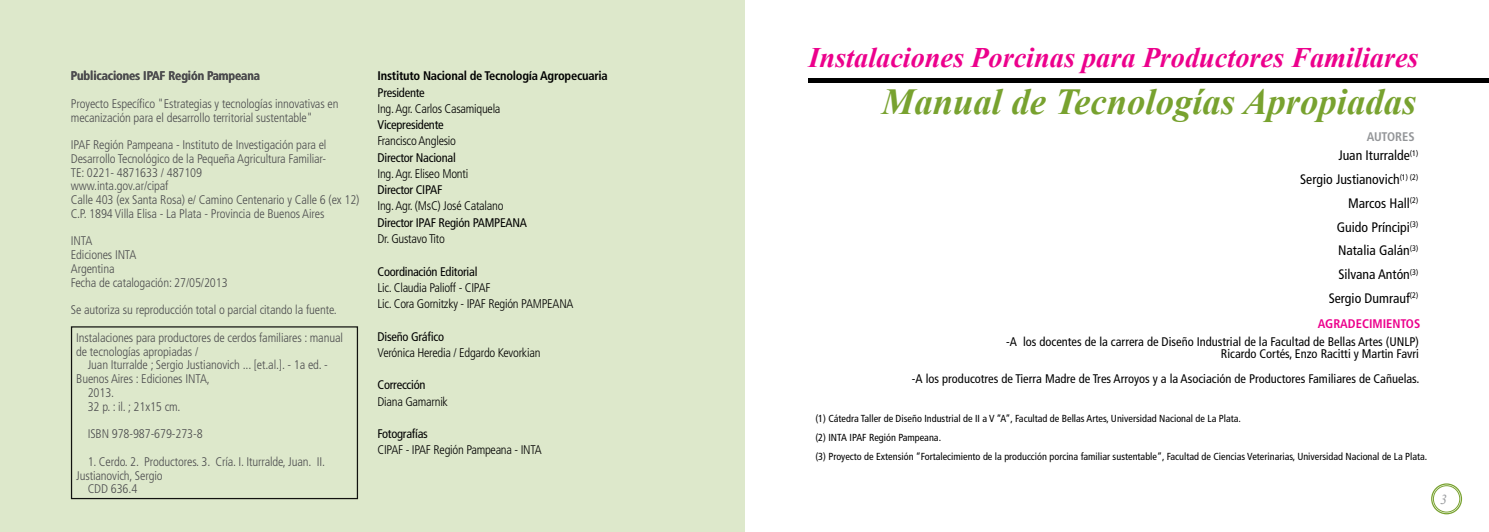
<style>
.page{position:relative;width:1489px;height:532px;background:#fff}
.page>*{position:absolute;margin:0;border:0;box-sizing:border-box;transform-origin:0 0}
.t1{font:italic 700 36.62px "Times New Roman";color:#78a22f}
.t2{font:italic 700 28.25px "Times New Roman";color:#ec008c}
.t3{font:condensed 13.75px/23.8px "Frutiger LT Std";color:#000;text-align:right}
.t4{font:italic 13.75px "Times New Roman";color:#9d9fa2}
.t5{font:300 condensed 12.5px/13.8px "Frutiger LT Std";letter-spacing:-.01em;color:#4d4d4f}
.t6{font:300 condensed 12.5px/16.2px "Frutiger LT Std";letter-spacing:-.02em;color:#000}
.t7{font:condensed 12.5px/12.5px "Frutiger LT Std";color:#000;text-align:right}
.t8{font:condensed 12.5px "Frutiger LT Std";letter-spacing:-.02em;color:#000}
.t9{font:700 condensed 12.5px "Frutiger LT Std";letter-spacing:-.02em;color:#000}
.t10{font:700 condensed 12.5px "Frutiger LT Std";letter-spacing:-.01em;color:#4d4d4f}
.t11{font:700 condensed 12.5px "Frutiger LT Std";color:#ec008c}
.t12{font:700 condensed 12.5px "Frutiger LT Std";color:#939598}
.t13{font:condensed 10.25px/19.2px "Frutiger LT Std";color:#000}
</style>
<div class="page">
<div style="left:1430px;top:483px;width:31px;height:31px;border:1px solid #78a22f;border-radius:50%"></div>
<div style="left:1432px;top:485px;width:27px;height:27px;border:1px solid #78a22f;border-radius:50%"></div>
<hr style="left:808px;top:78px;width:680px;height:4px;background:#000">
<div style="left:0;top:0;width:744px;height:531px;background:#dde8cb"></div>
<div style="left:71px;top:326px;width:287px;height:173px;border:1px solid #000"></div>
<p class="t10" style="left:71px;top:68px;width:191px">Publicaciones IPAF Región Pampeana</p>
<p class="t5" style="left:71px;top:97px;width:269px">Proyecto Específico "Estrategias y tecnologías innovativas en mecanización para el desarrollo territorial sustentable"</p>
<p class="t5" style="left:71px;top:138px;width:290px">IPAF Región Pampeana - Instituto de Investigación para el Desarrollo Tecnológico de la Pequeña Agricultura Familiar-<br>TE: 0221- 4871633 / 487109<br>www.inta.gov.ar/cipaf<br>Calle 403 (ex Santa Rosa) e/ Camino Centenario y Calle 6 (ex 12)<br>C.P. 1894 Villa Elisa - La Plata - Provincia de Buenos Aires</p>
<p class="t5" style="left:71px;top:234px;width:158px">INTA<br>Ediciones INTA<br>Argentina<br>Fecha de catalogación: 27/05/2013</p>
<p class="t5" style="left:71px;top:303px;width:267px">Se autoriza su reproducción total o parcial citando la fuente.</p>
<p class="t5" style="left:76px;top:331px;width:268px">Instalaciones para productores de cerdos familiares : manual de tecnologías apropiadas /</p>
<p class="t5" style="left:88px;top:358px;width:242px">Juan Iturralde ; Sergio Justianovich ... [et.al.]. - 1a ed. -</p>
<p class="t5" style="left:76px;top:372px;width:135px">Buenos Aires : Ediciones INTA,</p>
<p class="t5" style="left:88px;top:386px;width:28px">2013.</p>
<p class="t5" style="left:88px;top:399px;width:94px">32 p. : il. ; 21x15 cm.</p>
<p class="t5" style="left:88px;top:427px;width:116px">ISBN 978-987-679-273-8</p>
<p class="t5" style="left:88px;top:454px;width:239px">1. Cerdo. 2. Productores. 3. Cría. I. Iturralde, Juan. II.</p>
<p class="t5" style="left:76px;top:468px;width:88px">Justianovich, Sergio</p>
<p class="t5" style="left:88px;top:482px;width:51px">CDD 636.4</p>
<p class="t9" style="left:377px;top:68px;width:232px">Instituto Nacional de Tecnología Agropecuaria</p>
<p class="t8" style="left:377px;top:85px;width:49px">Presidente</p>
<p class="t6" style="left:377px;top:100px;width:124px">Ing. Agr. Carlos Casamiquela</p>
<p class="t8" style="left:377px;top:117px;width:68px">Vicepresidente</p>
<p class="t6" style="left:377px;top:133px;width:80px">Francisco Anglesio</p>
<p class="t8" style="left:377px;top:150px;width:80px">Director Nacional</p>
<p class="t6" style="left:377px;top:165px;width:92px">Ing. Agr. Eliseo Monti</p>
<p class="t8" style="left:377px;top:182px;width:66px">Director CIPAF</p>
<p class="t6" style="left:377px;top:198px;width:127px">Ing. Agr. (MsC) José Catalano</p>
<p class="t8" style="left:377px;top:215px;width:151px">Director IPAF Región PAMPEANA</p>
<p class="t6" style="left:377px;top:230px;width:69px">Dr. Gustavo Tito</p>
<p class="t8" style="left:377px;top:264px;width:101px">Coordinación Editorial</p>
<p class="t6" style="left:377px;top:279px;width:197px">Lic. Claudia Palioff - CIPAF<br>Lic. Cora Gornitzky - IPAF Región PAMPEANA</p>
<p class="t8" style="left:377px;top:329px;width:68px">Diseño Gráfico</p>
<p class="t6" style="left:377px;top:344px;width:164px">Verónica Heredia / Edgardo Kevorkian</p>
<p class="t8" style="left:377px;top:377px;width:49px">Corrección</p>
<p class="t6" style="left:377px;top:393px;width:72px">Diana Gamarnik</p>
<p class="t8" style="left:377px;top:426px;width:52px">Fotografías</p>
<p class="t6" style="left:377px;top:442px;width:166px">CIPAF - IPAF Región Pampeana - INTA</p>
<h2 class="t2" style="left:808px;top:38px;width:611px">Instalaciones Porcinas para Productores Familiares</h2>
<h1 class="t1" style="left:881px;top:76px;width:536px">Manual de Tecnologías Apropiadas</h1>
<p class="t12" style="left:1366px;top:129px;width:49px">AUTORES</p>
<p class="t3" style="left:1299px;top:144px;width:120px">Juan Iturralde<sup>(1)<br></sup>Sergio Justianovich<sup>(1)</sup> <sup>(2)<br></sup>Marcos Hall<sup>(2)<br></sup>Guido Príncipi<sup>(3)<br></sup>Natalia Galán<sup>(3)<br></sup>Silvana Antón<sup>(3)<br></sup>Sergio Dumrauf<sup>(2)</sup></p>
<p class="t11" style="left:1317px;top:316px;width:104px">AGRADECIMIENTOS</p>
<p class="t7" style="left:1006px;top:335px;width:414px">-A los docentes de la carrera de Diseño Industrial de la Facultad de Bellas Artes (UNLP)<br>Ricardo Cortés, Enzo Racitti y Martin Favri</p>
<p class="t7" style="left:911px;top:372px;width:509px">-A los producotres de Tierra Madre de Tres Arroyos y a la Asociación de Productores Familiares de Cañuelas.</p>
<p class="t13" style="left:815px;top:408px;width:613px">(1) Cátedra Taller de Diseño Industrial de II a V “A”, Facultad de Bellas Artes, Universidad Nacional de La Plata.<br>(2) INTA IPAF Región Pampeana.<br>(3) Proyecto de Extensión “Fortalecimiento de la producción porcina familiar sustentable”, Facultad de Ciencias Veterinarias, Universidad Nacional de La Plata.</p>
<p class="t4" style="left:1439px;top:489px;width:8px">3</p>
</div>
